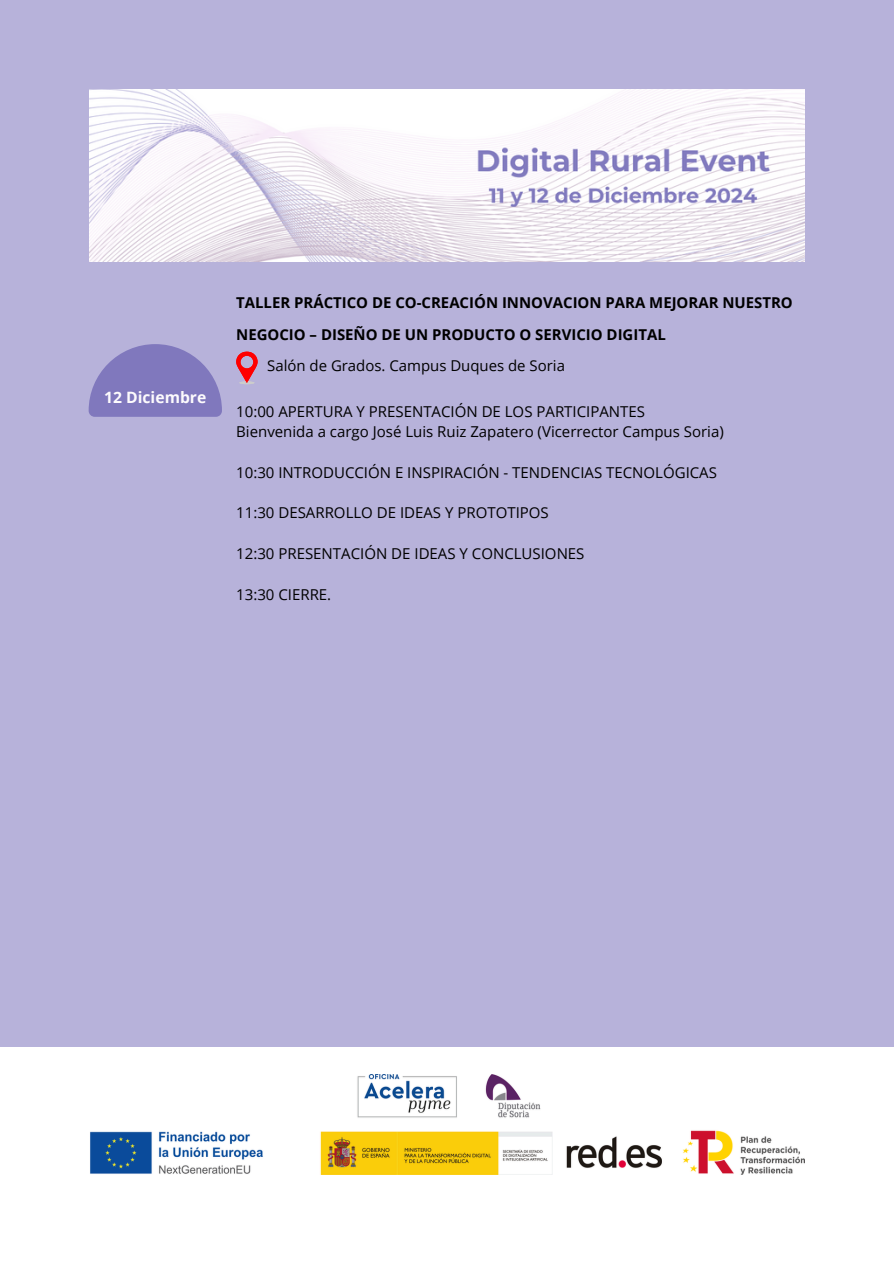
<style>
.page{position:relative;width:894px;height:1264px;background:#fff}
.page>*{position:absolute;margin:0;border:0;box-sizing:border-box;transform-origin:0 0}
.t1{font:700 15.6px "Open Sans";color:#fdfbfd}
.t2{font:15px/20.2px "Open Sans";color:#000}
.t3{font:700 15px/31.5px "Open Sans";color:#000}
</style>
<div class="page">
<div style="left:0;top:0;width:893px;height:1046px;background:#b7b2da"></div>
<img style="left:89px;top:89px;width:715px;height:172px">
<img style="left:90px;top:1074px;width:714px;height:99px">
<hr style="left:239px;top:381px;width:15px;height:3px;background:#ccc;border-radius:50%">
<svg style="left:236px;top:351px;width:21px;height:32px"></svg>
<svg style="left:89px;top:344px;width:133px;height:73px"></svg>
<p class="t1" style="left:104px;top:386px;width:103px">12 Diciembre</p>
<p class="t3" style="left:236px;top:286px;width:558px">TALLER PRÁCTICO DE CO-CREACIÓN INNOVACION PARA MEJORAR NUESTRO<br>NEGOCIO – DISEÑO DE UN PRODUCTO O SERVICIO DIGITAL</p>
<p class="t2" style="left:267px;top:355px;width:299px">Salón de Grados. Campus Duques de Soria</p>
<p class="t2" style="left:236px;top:401px;width:489px">10:00 APERTURA Y PRESENTACIÓN DE LOS PARTICIPANTES<br>Bienvenida a cargo José Luis Ruiz Zapatero (Vicerrector Campus Soria)</p>
<p class="t2" style="left:236px;top:462px;width:482px">10:30 INTRODUCCIÓN E INSPIRACIÓN - TENDENCIAS TECNOLÓGICAS</p>
<p class="t2" style="left:236px;top:502px;width:314px">11:30 DESARROLLO DE IDEAS Y PROTOTIPOS</p>
<p class="t2" style="left:236px;top:543px;width:350px">12:30 PRESENTACIÓN DE IDEAS Y CONCLUSIONES</p>
<p class="t2" style="left:236px;top:583px;width:97px">13:30 CIERRE.</p>
</div>
